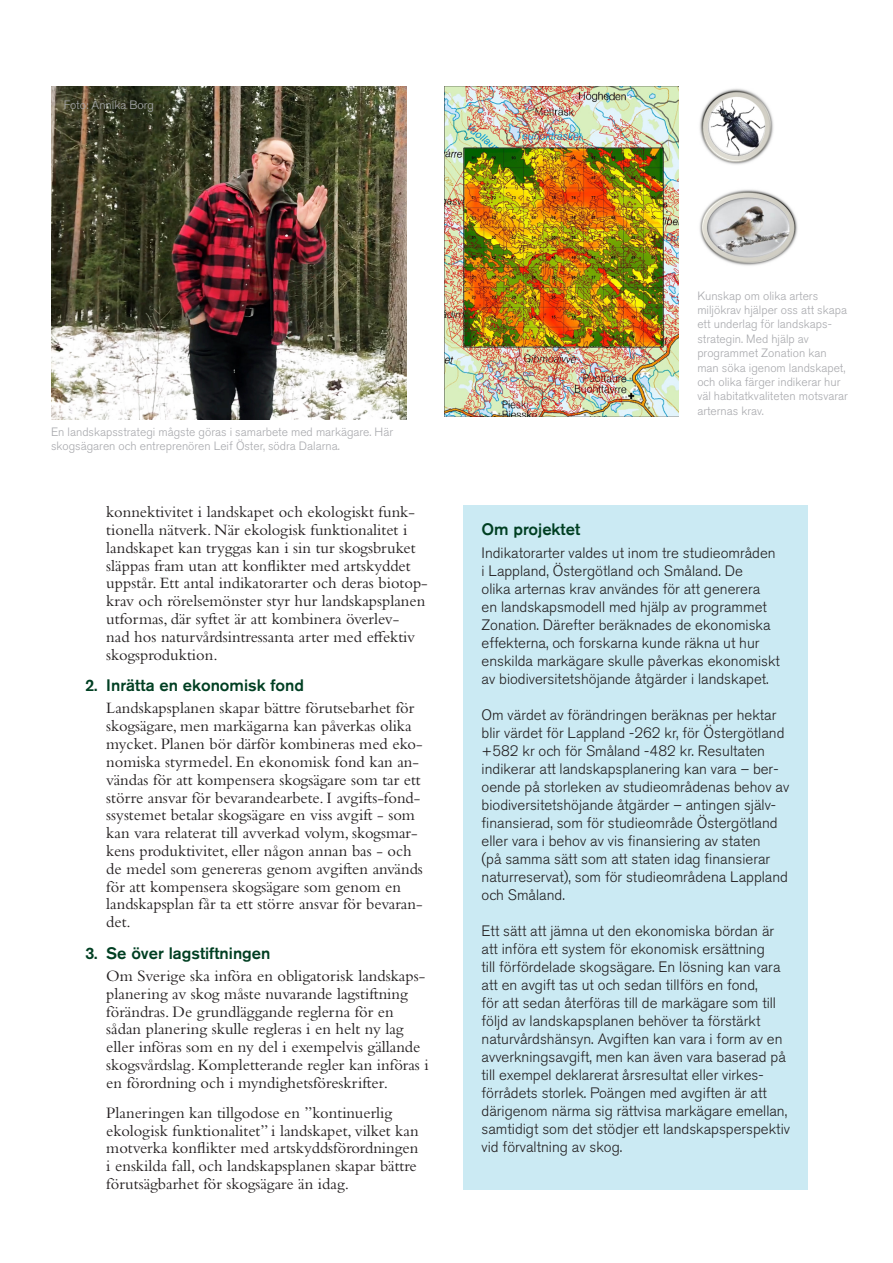
<style>
.page{position:relative;width:893px;height:1263px;background:#fff}
.page>*{position:absolute;margin:0;border:0;box-sizing:border-box;transform-origin:0 0}
.Brödtext_-_numrerad{font:16.5px/17.9px "Bembo Std";color:#231f20}
.Underrubrik{font:500 16.5px "Akzidenz Grotesk Std";color:#003f22}
.Brödtext{font:300 15px/18px "Akzidenz Grotesk Std";color:#231f20}
.Bildtext{font:300 12px/14.4px "Akzidenz Grotesk Std";color:#a8a9ad}
</style>
<div class="page">
<div style="left:463px;top:505px;width:344px;height:685px;background:#cbeaf3"></div>
<img style="left:51px;top:86px;width:355px;height:334px">
<img style="left:444px;top:86px;width:234px;height:331px">
<img style="left:699px;top:88px;width:75px;height:77px">
<img style="left:699px;top:189px;width:99px;height:77px">
<p class="Bildtext" style="left:64px;top:98px;width:92px">Foto: Annika Borg</p>
<p class="Bildtext" style="left:51px;top:425px;width:344px">En landskapsstrategi mågste göras i samarbete med markägare. Här skogsägaren och entreprenören Leif Öster, södra Dalarna.</p>
<p class="Brödtext_-_numrerad" style="left:106px;top:503px;width:323px">konnektivitet i landskapet och ekologiskt funk&shy;tionella nätverk. När ekologisk funktionalitet i landskapet kan tryggas kan i sin tur skogsbruket släppas fram utan att konflikter med artskyddet uppstår. Ett antal indikatorarter och deras biotop&shy;krav och rörelsemönster styr hur landskapsplanen utformas, där syftet är att kombinera överlev-<br>nad hos naturvårdsintressanta arter med effektiv skogsproduktion.</p>
<p class="Underrubrik" style="left:85px;top:675px;width:221px">2. Inrätta en ekonomisk fond</p>
<p class="Brödtext_-_numrerad" style="left:106px;top:699px;width:318px">Landskapsplanen skapar bättre förutsebarhet för skogsägare, men markägarna kan påverkas olika mycket. Planen bör därför kombineras med eko&shy;nomiska styrmedel. En ekonomisk fond kan an&shy;vändas för att kompensera skogsägare som tar ett större ansvar för bevarandearbete. I avgifts-fond&shy;ssystemet betalar skogsägare en viss avgift - som kan vara relaterat till avverkad volym, skogsmar&shy;kens produktivitet, eller någon annan bas - och de medel som genereras genom avgiften används för att kompensera skogsägare som genom en landskapsplan får ta ett större ansvar för bevaran&shy;det.</p>
<p class="Underrubrik" style="left:85px;top:943px;width:187px">3. Se över lagstiftningen</p>
<p class="Brödtext_-_numrerad" style="left:106px;top:967px;width:324px">Om Sverige ska införa en obligatorisk landskaps&shy;planering av skog måste nuvarande lagstiftning förändras. De grundläggande reglerna för en sådan planering skulle regleras i en helt ny lag eller införas som en ny del i exempelvis gällande skogsvårdslag. Kompletterande regler kan införas i en förordning och i myndighetsföreskrifter.</p>
<p class="Brödtext_-_numrerad" style="left:106px;top:1103px;width:314px">Planeringen kan tillgodose en ”kontinuerlig ekologisk funktionalitet” i landskapet, vilket kan motverka konflikter med artskyddsförordningen i enskilda fall, och landskapsplanen skapar bättre förutsägbarhet för skogsägare än idag.</p>
<p class="Bildtext" style="left:697px;top:289px;width:152px">Kunskap om olika arters miljökrav hjälper oss att skapa ett underlag för landskaps&shy;strategin. Med hjälp av programmet Zonation kan man söka igenom landskapet, och olika färger indikerar hur väl habitatkvaliteten motsvarar arternas krav.</p>
<p class="Underrubrik" style="left:482px;top:519px;width:100px">Om projektet</p>
<p class="Brödtext" style="left:482px;top:544px;width:300px">Indikatorarter valdes ut inom tre studieområden i Lappland, Östergötland och Småland. De<br>olika arternas krav användes för att generera<br>en landskapsmodell med hjälp av programmet Zonation. Därefter beräknades de ekonomiska effekterna, och forskarna kunde räkna ut hur enskilda markägare skulle påverkas ekonomiskt av biodiversitetshöjande åtgärder i landskapet.</p>
<p class="Brödtext" style="left:482px;top:706px;width:309px">Om värdet av förändringen beräknas per hektar blir värdet för Lappland -262 kr, för Östergötland +582 kr och för Småland -482 kr. Resultaten indikerar att landskapsplanering kan vara – ber&shy;oende på storleken av studieområdenas behov av biodiversitetshöjande åtgärder – antingen själv&shy;finansierad, som för studieområde Östergötland eller vara i behov av vis finansiering av staten<br>(på samma sätt som att staten idag finansierar naturreservat), som för studieområdena Lappland och Småland.</p>
<p class="Brödtext" style="left:482px;top:922px;width:310px">Ett sätt att jämna ut den ekonomiska bördan är att införa ett system för ekonomisk ersättning<br>till förfördelade skogsägare. En lösning kan vara att en avgift tas ut och sedan tillförs en fond,<br>för att sedan återföras till de markägare som till följd av landskapsplanen behöver ta förstärkt naturvårdshänsyn. Avgiften kan vara i form av en avverkningsavgift, men kan även vara baserad på till exempel deklarerat årsresultat eller virkes&shy;förrådets storlek. Poängen med avgiften är att därigenom närma sig rättvisa markägare emellan, samtidigt som det stödjer ett landskapsperspektiv vid förvaltning av skog.</p>
</div>
